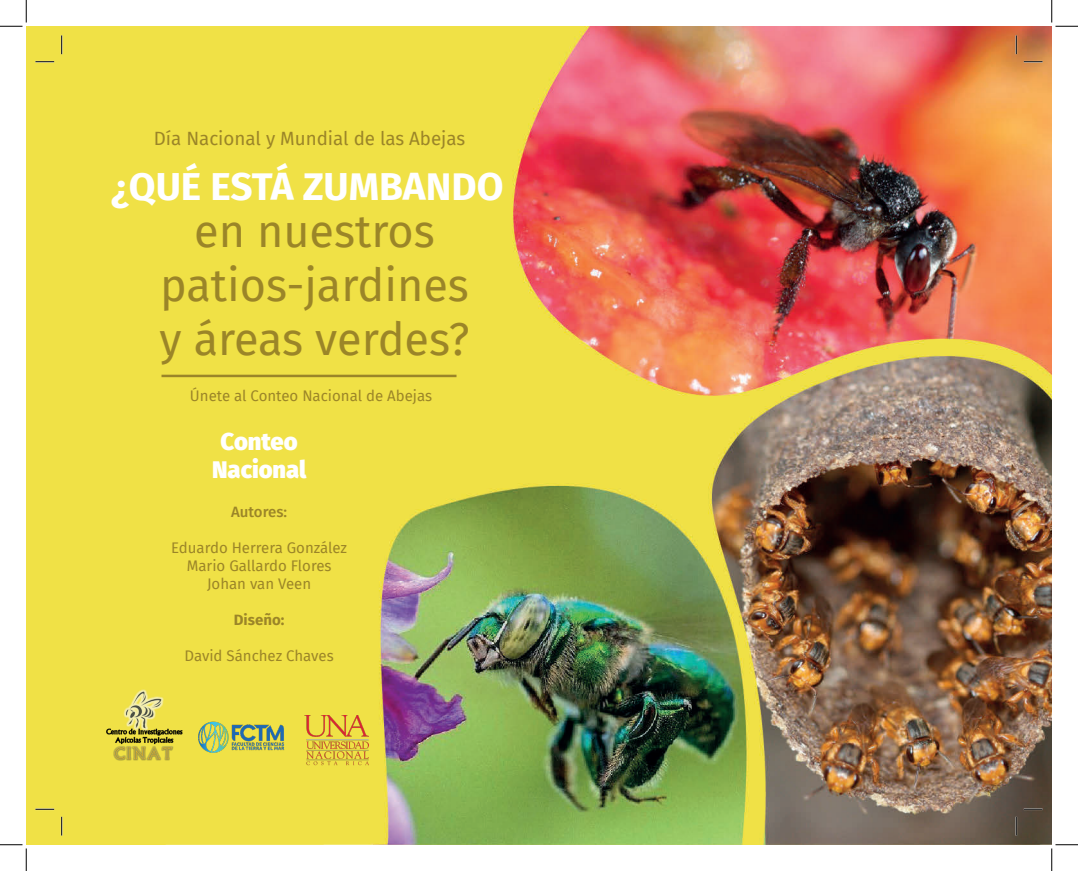
<style>
.page{position:relative;width:1078px;height:871px;background:#fff}
.page>*{position:absolute;margin:0;border:0;box-sizing:border-box;transform-origin:0 0}
.t1{font:45px "Fira Sans";color:#9b8528}
.t2{font:700 38.75px "Fira Sans";color:#fff}
.t3{font:900 23.75px "Fira Sans";color:#fff}
.t4{font:18.75px "Fira Sans";color:#9b8528}
.t5{font:15px "Fira Sans";color:#9b8528}
.t6{font:500 15px "Fira Sans";color:#9b8528}
.t7{font:700 15px "Fira Sans";color:#9b8528}
</style>
<div class="page">
<img style="left:26px;top:26px;width:1026px;height:818px">
<img style="left:107px;top:682px;width:79px;height:84px">
<img style="left:198px;top:716px;width:88px;height:41px">
<img style="left:304px;top:716px;width:64px;height:49px">
<hr style="left:162px;top:375px;width:294px;height:2px;background:#9b8528">
<svg style="left:35px;top:61px;width:19px;height:1px"></svg>
<svg style="left:1024px;top:61px;width:19px;height:1px"></svg>
<svg style="left:35px;top:808px;width:19px;height:2px"></svg>
<svg style="left:1024px;top:808px;width:19px;height:2px"></svg>
<svg style="left:61px;top:35px;width:1px;height:19px"></svg>
<svg style="left:61px;top:816px;width:1px;height:19px"></svg>
<svg style="left:1015px;top:35px;width:2px;height:19px"></svg>
<svg style="left:1015px;top:816px;width:2px;height:19px"></svg>
<svg style="left:0;top:0;width:27px;height:27px"></svg>
<svg style="left:0;top:844px;width:27px;height:27px"></svg>
<svg style="left:1051px;top:0;width:27px;height:27px"></svg>
<svg style="left:1051px;top:844px;width:27px;height:27px"></svg>
<p class="t4" style="left:154px;top:124px;width:313px">Día Nacional y Mundial de las Abejas</p>
<p class="t2" style="left:111px;top:154px;width:394px">¿QUÉ ESTÁ ZUMBANDO</p>
<p class="t1" style="left:194px;top:197px;width:242px">en nuestros</p>
<p class="t1" style="left:160px;top:251px;width:310px">patios-jardines</p>
<p class="t1" style="left:160px;top:305px;width:311px">y áreas verdes?</p>
<p class="t5" style="left:190px;top:385px;width:244px">Únete al Conteo Nacional de Abejas</p>
<p class="t3" style="left:221px;top:420px;width:78px">Conteo</p>
<p class="t3" style="left:212px;top:449px;width:96px">Nacional</p>
<p class="t6" style="left:231px;top:500px;width:57px">Autores:</p>
<p class="t5" style="left:171px;top:536px;width:178px">Eduardo Herrera González</p>
<p class="t5" style="left:187px;top:554px;width:146px">Mario Gallardo Flores</p>
<p class="t5" style="left:207px;top:572px;width:106px">Johan van Veen</p>
<p class="t7" style="left:234px;top:607px;width:52px">Diseño:</p>
<p class="t5" style="left:185px;top:644px;width:151px">David Sánchez Chaves</p>
</div>
